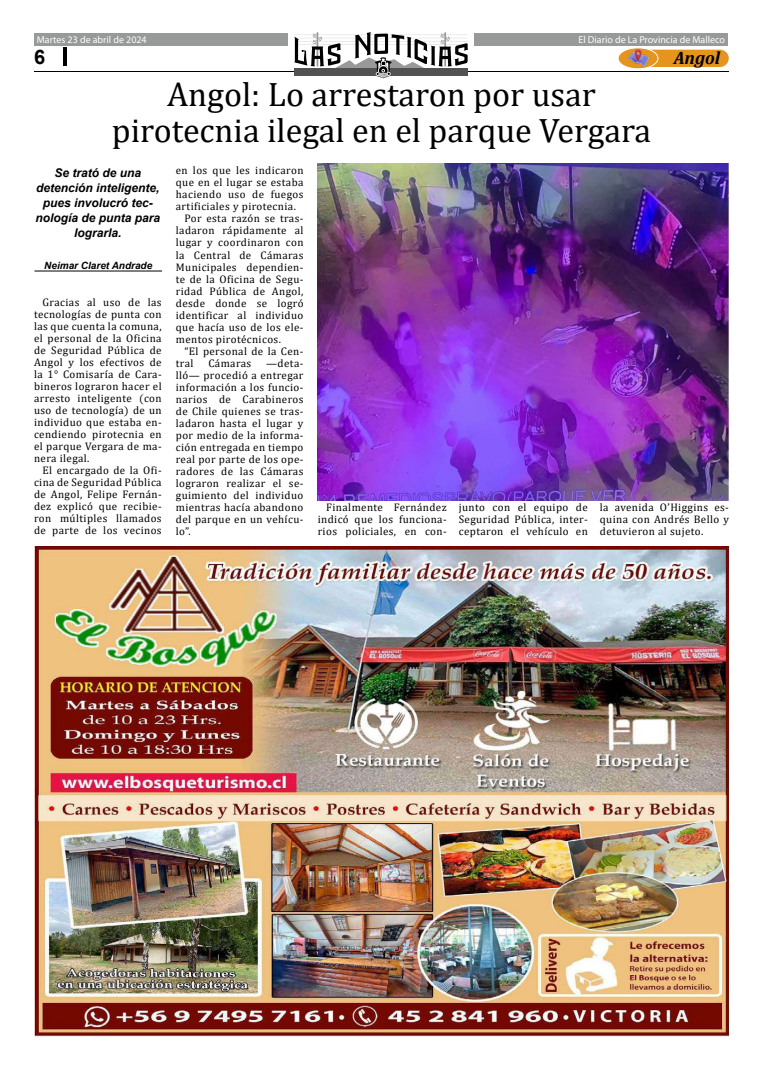
<style>
.page{position:relative;width:780px;height:1092px;background:#fff}
.page>*{position:absolute;margin:0;border:0;box-sizing:border-box;transform-origin:0 0}
.t1{font:34px/36px "Cambria";color:#000;text-align:center}
.t2{font:700 20px "Arial";color:#000}
.t3{font:italic 700 18px "Cambria";letter-spacing:-.005em;color:#000}
.t4{font:italic 700 12px/15px "Arial";color:#000;text-align:center}
.t5{font:11px/12px "Cambria Math";letter-spacing:.035em;color:#000;text-align:justify}
.t6{font:10px "Myriad Pro";color:#fffefd}
.t7{font:italic 700 10px "Arial";color:#000}
</style>
<div class="page">
<div style="left:34px;top:34px;width:254px;height:12px;background:#989999"></div>
<div style="left:474px;top:34px;width:254px;height:12px;background:#989999"></div>
<hr style="left:34px;top:71px;width:694px;height:1px;background:#000">
<svg style="left:294px;top:32px;width:174px;height:46px"></svg>
<hr style="left:63px;top:47px;width:3px;height:19px;background:#000">
<img style="left:34px;top:546px;width:695px;height:491px">
<hr style="left:34px;top:270px;width:128px;height:1px;background:#000">
<img style="left:317px;top:163px;width:412px;height:337px">
<div style="left:634px;top:50px;width:94px;height:17px;background:#e5941e;border-radius:9px"></div>
<svg style="left:618px;top:48px;width:40px;height:21px"></svg>
<div style="left:617px;top:47px;width:41px;height:22px;border:1px solid #fffefd;border-radius:50%"></div>
<img style="left:626px;top:47px;width:23px;height:22px">
<p class="t6" style="left:37px;top:34px;width:111px">Martes 23 de abril de 2024</p>
<p class="t6" style="left:578px;top:34px;width:148px">El Diario de La Provincia de Malleco</p>
<h2 class="t2" style="left:34px;top:43px;width:13px">6</h2>
<h1 class="t1" style="left:112px;top:76px;width:541px">Angol: Lo arrestaron por usar pirotecnia ilegal en el parque Vergara</h1>
<h3 class="t3" style="left:673px;top:45px;width:48px">Angol</h3>
<p class="t4" style="left:35px;top:166px;width:126px">Se trató de una detención inteligente, pues involucró tec&shy;nología de punta para lograrla.</p>
<p class="t7" style="left:44px;top:259px;width:109px">Neimar Claret Andrade</p>
<p class="t5" style="left:34px;top:296px;width:129px;text-indent:9px">Gracias al uso de las tecnologías de punta con las que cuenta la comuna, el personal de la Oficina de Seguridad Pública de Angol y los efectivos de la 1° Comisaría de Cara&shy;bineros lograron hacer el arresto inteligente (con uso de tecnología) de un individuo que estaba en&shy;cendiendo pirotecnia en el parque Vergara de ma&shy;nera ilegal.</p>
<p class="t5" style="left:34px;top:464px;width:129px;text-indent:9px">El encargado de la Ofi&shy;cina de Seguridad Pública de Angol, Felipe Fernán&shy;dez explicó que recibie&shy;ron múltiples llamados de parte de los vecinos</p>
<p class="t5" style="left:176px;top:165px;width:129px">en los que les indicaron</p>
<p class="t5" style="left:176px;top:177px;width:129px">que en el lugar se estaba</p>
<p class="t5" style="left:176px;top:189px;width:129px">haciendo uso de fuegos</p>
<p class="t5" style="left:176px;top:201px;width:122px">artificiales y pirotecnia.</p>
<p class="t5" style="left:184px;top:213px;width:121px">Por esta razón se tras-</p>
<p class="t5" style="left:176px;top:225px;width:129px">ladaron rápidamente al</p>
<p class="t5" style="left:176px;top:237px;width:129px">lugar y coordinaron con</p>
<p class="t5" style="left:176px;top:249px;width:129px">la Central de Cámaras</p>
<p class="t5" style="left:176px;top:261px;width:129px">Municipales dependien-</p>
<p class="t5" style="left:176px;top:273px;width:129px">te de la Oficina de Segu-</p>
<p class="t5" style="left:176px;top:285px;width:129px">ridad Pública de Angol,</p>
<p class="t5" style="left:176px;top:297px;width:129px">desde donde se logró</p>
<p class="t5" style="left:176px;top:309px;width:129px">identificar al individuo</p>
<p class="t5" style="left:176px;top:321px;width:129px">que hacía uso de los ele-</p>
<p class="t5" style="left:176px;top:333px;width:107px">mentos pirotécnicos.</p>
<p class="t5" style="left:184px;top:345px;width:121px">“El personal de la Cen-</p>
<p class="t5" style="left:176px;top:357px;width:19px">tral</p>
<p class="t5" style="left:208px;top:357px;width:44px">Cámaras</p>
<p class="t5" style="left:176px;top:357px;width:129px;text-indent:90px">—deta&shy;lló— procedió a entregar información a los funcio&shy;narios de Carabineros de Chile quienes se tras&shy;ladaron hasta el lugar y por medio de la informa&shy;ción entregada en tiempo real por parte de los ope&shy;radores de las Cámaras lograron realizar el se&shy;guimiento del individuo mientras hacía abandono del parque en un vehícu&shy;lo”.</p>
<p class="t5" style="left:317px;top:501px;width:131px;text-indent:9px">Finalmente Fernández indicó que los funciona&shy;rios policiales, en con-</p>
<p class="t5" style="left:459px;top:501px;width:131px">junto con el equipo de Seguridad Pública, inter&shy;ceptaron el vehículo en</p>
<p class="t5" style="left:600px;top:501px;width:131px">la avenida O’Higgins es&shy;quina con Andrés Bello y detuvieron al sujeto.</p>
</div>
